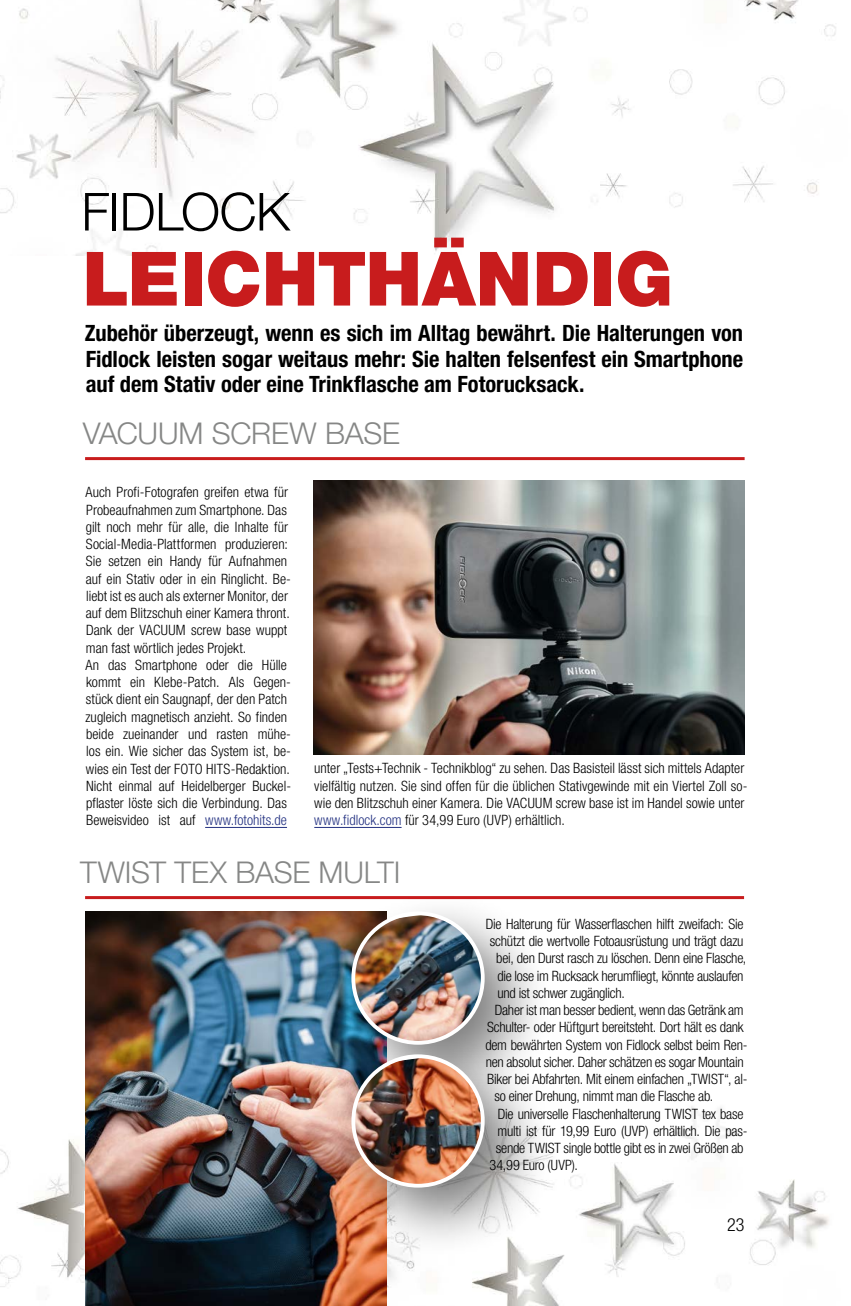
<style>
.page{position:relative;width:851px;height:1306px;background:#fff}
.page>*{position:absolute;margin:0;border:0;box-sizing:border-box;transform-origin:0 0}
.t1{font:75px "Helvetica Neue LT 95 Blk";color:#c81c1d}
.t2{font:52.5px "Helvetica Neue LT 45 Lt";letter-spacing:-.015em;color:#000}
.t3{font:30px "Helvetica Neue LT 45 Lt";letter-spacing:-.01em;color:#868786}
.t4{font:22.5px/25.5px "Helvetica Neue LT 77 Bd Cn";color:#000;text-align:justify}
.t5{font:18px "Helvetica Neue LT 47 Lt Cn";color:#000}
.t6{font:14.25px/17.2px "Helvetica Neue LT 47 Lt Cn";color:#000}
.t7{font:14.25px "Helvetica Neue LT 47 Lt Cn";letter-spacing:-.02em;color:#000}
.s1{color:#243282}
</style>
<div class="page">
<img style="left:0;top:0;width:836px;height:256px">
<img style="left:0;top:1106px;width:829px;height:199px">
<hr style="left:85px;top:457px;width:659px;height:3px;background:#c81c1d">
<hr style="left:85px;top:896px;width:659px;height:3px;background:#c81c1d">
<hr style="left:205px;top:827px;width:82px;height:1px;background:#243282">
<img style="left:313px;top:480px;width:431px;height:274px">
<img style="left:85px;top:911px;width:301px;height:394px">
<hr style="left:314px;top:827px;width:87px;height:1px;background:#243282">
<div style="left:330px;top:890px;width:225px;height:225px;background:#000;opacity:.5"></div>
<img style="left:353px;top:914px;width:129px;height:119px">
<div style="left:351px;top:911px;width:133px;height:133px;border:4px solid #fff;border-radius:50%"></div>
<div style="left:330px;top:1033px;width:225px;height:225px;background:#000;opacity:.5"></div>
<img style="left:353px;top:1056px;width:129px;height:129px">
<div style="left:351px;top:1054px;width:133px;height:133px;border:4px solid #fff;border-radius:50%"></div>
<h2 class="t2" style="left:81px;top:180px;width:210px">FIDLOCK</h2>
<h1 class="t1" style="left:83px;top:233px;width:592px">LEICHTHÄNDIG</h1>
<h3 class="t4" style="left:85px;top:320px;width:660px">Zubehör überzeugt, wenn es sich im Alltag bewährt. Die Halterungen von Fidlock leisten sogar weitaus mehr: Sie halten felsenfest ein Smartphone auf dem Stativ oder eine Trinkflasche am Fotorucksack.</h3>
<h3 class="t3" style="left:83px;top:415px;width:318px">VACUUM SCREW BASE</h3>
<p class="t6" style="left:85px;top:483px;width:207px">Auch Profi-Fotografen greifen etwa für Probeaufnahmen zum Smartphone. Das gilt noch mehr für alle, die Inhalte für Social-Media-Plattformen produzieren:<br>Sie setzen ein Handy für Aufnahmen auf ein Stativ oder in ein Ringlicht. Be&shy;liebt ist es auch als externer Monitor, der auf dem Blitzschuh einer Kamera thront.<br>Dank der VACUUM screw base wuppt man fast wörtlich jedes Projekt.<br>An das Smartphone oder die Hülle kommt ein Klebe-Patch. Als Gegen&shy;stück dient ein Saugnapf, der den Patch zugleich magnetisch anzieht. So finden beide zueinander und rasten mühe&shy;los ein. Wie sicher das System ist, be&shy;wies ein Test der FOTO HITS-Redaktion.<br>Nicht einmal auf Heidelberger Buckel&shy;pflaster löste sich die Verbindung. Das Beweisvideo ist auf <span class="s1">www.fotohits.de</span></p>
<p class="t6" style="left:314px;top:759px;width:434px">unter „Tests+Technik - Technikblog“ zu sehen. Das Basisteil lässt sich mittels Adapter vielfältig nutzen. Sie sind offen für die üblichen Stativgewinde mit ein Viertel Zoll so&shy;wie den Blitzschuh einer Kamera. Die VACUUM screw base ist im Handel sowie unter <span class="s1">www.fidlock.com</span> für 34,99 Euro (UVP) erhältlich.</p>
<h3 class="t3" style="left:80px;top:854px;width:322px">TWIST TEX BASE MULTI</h3>
<p class="t7" style="left:485px;top:915px;width:259px">Die Halterung für Wasserflaschen hilft zweifach: Sie</p>
<p class="t7" style="left:490px;top:932px;width:255px">schützt die wertvolle Fotoausrüstung und trägt dazu</p>
<p class="t7" style="left:496px;top:949px;width:251px">bei, den Durst rasch zu löschen. Denn eine Flasche,</p>
<p class="t7" style="left:497px;top:967px;width:248px">die lose im Rucksack herumfliegt, könnte auslaufen</p>
<p class="t7" style="left:497px;top:984px;width:129px">und ist schwer zugänglich.</p>
<p class="t7" style="left:494px;top:1001px;width:250px">Daher ist man besser bedient, wenn das Getränk am</p>
<p class="t7" style="left:487px;top:1018px;width:258px">Schulter- oder Hüftgurt bereitsteht. Dort hält es dank</p>
<p class="t7" style="left:485px;top:1036px;width:263px">dem bewährten System von Fidlock selbst beim Ren-</p>
<p class="t7" style="left:485px;top:1053px;width:259px">nen absolut sicher. Daher schätzen es sogar Mountain</p>
<p class="t7" style="left:487px;top:1070px;width:262px">Biker bei Abfahrten. Mit einem einfachen „TWIST“, al-</p>
<p class="t7" style="left:494px;top:1088px;width:220px">so einer Drehung, nimmt man die Flasche ab.</p>
<p class="t7" style="left:497px;top:1105px;width:247px">Die universelle Flaschenhalterung TWIST tex base</p>
<p class="t6" style="left:497px;top:1122px;width:251px">multi ist für 19,99 Euro (UVP) erhältlich. Die pas-</p>
<p class="t6" style="left:496px;top:1139px;width:249px">sende TWIST single bottle gibt es in zwei Größen ab</p>
<p class="t6" style="left:489px;top:1156px;width:90px">34,99 Euro (UVP).</p>
<p class="t5" style="left:727px;top:1214px;width:19px">23</p>
</div>
